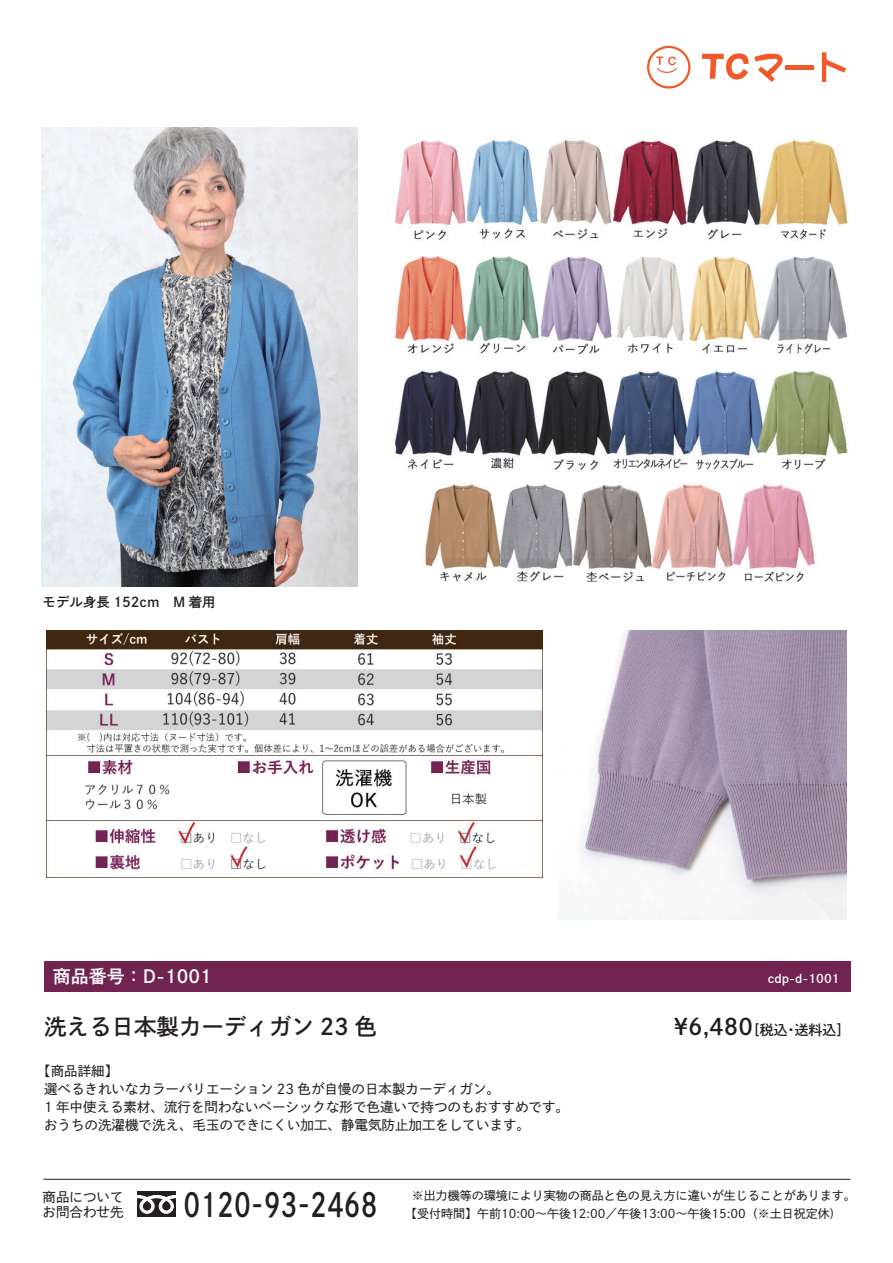
<style>
.page{position:relative;width:893px;height:1263px;background:#fff}
.page>*{position:absolute;margin:0;border:0;box-sizing:border-box;transform-origin:0 0}
.t1{font:32.55px "DNP Shuei Go Kin Std B";color:#231f20;scale:.8 1}
.t2{font:22.5px "DNP Shuei Go Kin Std B";color:#231f20}
.t3{font:18px "DNP Shuei Go Kin Std B";color:#fff}
.t4{font:13.95px "DNP Shuei Go Kin Std B";color:#231f20}
.t5{font:13.5px/18px "DNP Shuei Go Kin Std M";color:#231f20}
.t6{font:13.5px "DNP Shuei Go Kin Std B";color:#231f20}
.t7{font:12px "DNP Shuei Go Kin Std M";color:#231f20}
.t8{font:12px "DNP Shuei Go Kin Std B";color:#fff}
.s1{font-size:22.5px}
</style>
<div class="page">
<img style="left:395px;top:140px;width:453px;height:442px">
<img style="left:557px;top:630px;width:289px;height:289px">
<img style="left:46px;top:630px;width:496px;height:248px">
<img style="left:41px;top:128px;width:317px;height:458px">
<div style="left:44px;top:961px;width:806px;height:31px;background:#712450"></div>
<div style="left:137px;top:1191px;width:39px;height:26px;background:#231f20"></div>
<svg style="left:137px;top:1195px;width:39px;height:19px"></svg>
<hr style="left:43px;top:1179px;width:807px;height:1px;background:#231f20">
<svg style="left:822px;top:52px;width:24px;height:30px"></svg>
<svg style="left:702px;top:53px;width:81px;height:29px"></svg>
<div style="left:785px;top:65px;width:28px;height:5px;background:#f15929"></div>
<svg style="left:647px;top:46px;width:43px;height:43px"></svg>
<div style="left:649px;top:48px;width:39px;height:38px;background:#fff;border-radius:50%"></div>
<svg style="left:656px;top:56px;width:21px;height:17px"></svg>
<p class="t6" style="left:43px;top:592px;width:175px">モデル身長 152cm　M 着用</p>
<h3 class="t3" style="left:53px;top:964px;width:160px">商品番号：D-1001</h3>
<p class="t8" style="left:768px;top:970px;width:73px">cdp-d-1001</p>
<h2 class="t2" style="left:44px;top:1011px;width:334px">洗える日本製カーディガン 23 色</h2>
<p class="t4" style="left:674px;top:1020px;width:178px"><span class="s1">¥6,480</span>［税込・送料込］</p>
<p class="t5" style="left:44px;top:1062px;width:526px;text-indent:-7px">【商品詳細】<br>選べるきれいなカラーバリエーション 23 色が自慢の日本製カーディガン。<br>1 年中使える素材、流行を問わないベーシックな形で色違いで持つのもおすすめです。おうちの洗濯機で洗え、毛玉のできにくい加工、静電気防止加工をしています。</p>
<p class="t5" style="left:43px;top:1189px;width:82px;line-height:15px">商品についてお問合わせ先</p>
<h1 class="t1" style="left:184px;top:1182px;width:244px">0120-93-2468</h1>
<p class="t7" style="left:412px;top:1188px;width:445px">※出力機等の環境により実物の商品と色の見え方に違いが生じることがあります。</p>
<p class="t7" style="left:411px;top:1205px;width:436px">【受付時間】午前10:00～午後12:00／午後13:00～午後15:00（※土日祝定休)　</p>
</div>
